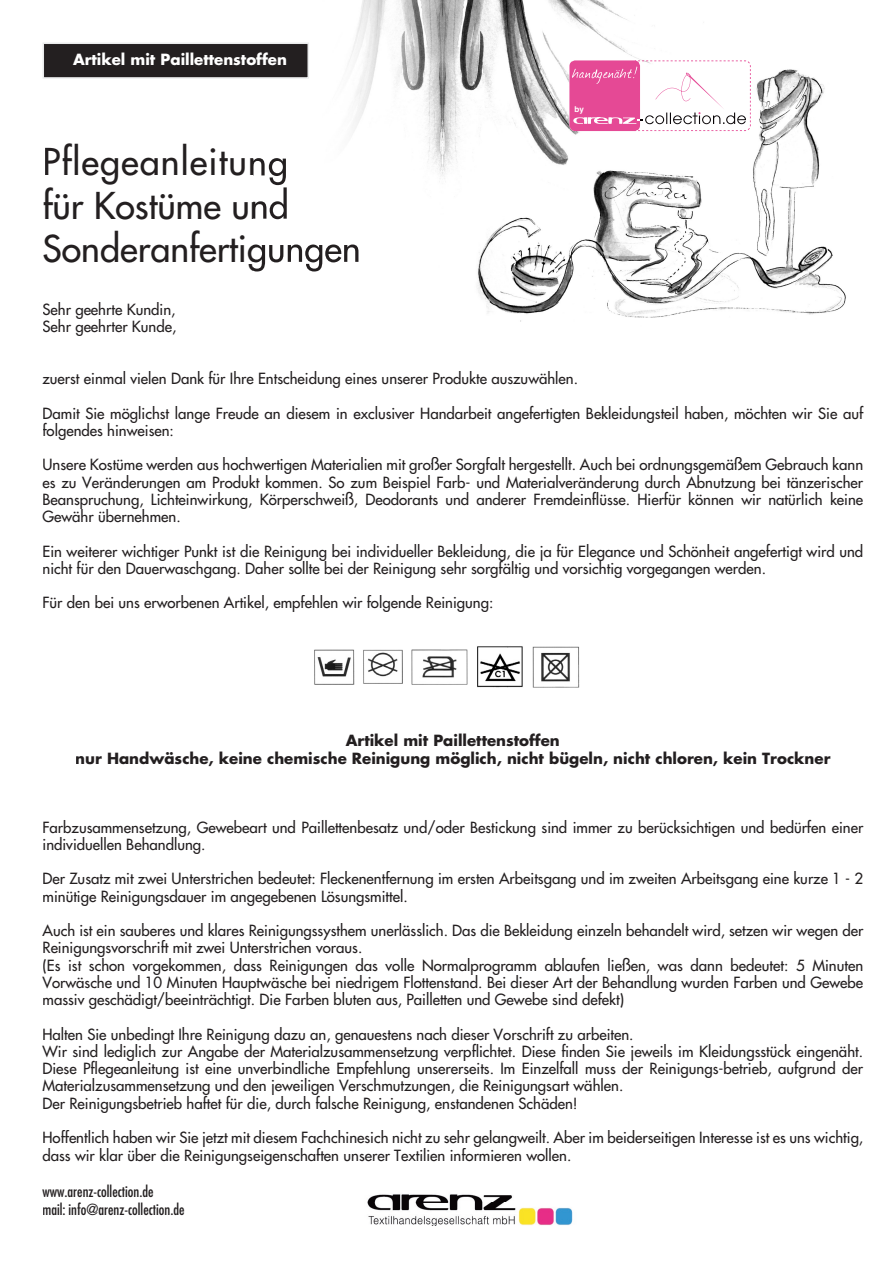
<style>
.page{position:relative;width:893px;height:1263px;background:#fff}
.page>*{position:absolute;margin:0;border:0;box-sizing:border-box;transform-origin:0 0}
.t1{font:36px/43.2px "Futura";color:#231f20}
.t2{font:15px/17.2px "Futura";color:#231f20}
.t3{font:700 15px/17.2px "Futura";color:#231f20;text-align:center}
.t4{font:condensed 15px/18px "Futura";color:#231f20}
.t5{font:700 15px "Futura";color:#fff}
</style>
<div class="page">
<img style="left:254px;top:0;width:592px;height:322px">
<img style="left:254px;top:144px;width:32px;height:41px">
<img style="left:254px;top:187px;width:33px;height:32px">
<img style="left:254px;top:230px;width:104px;height:41px">
<img style="left:367px;top:1194px;width:206px;height:32px">
<img style="left:363px;top:649px;width:40px;height:35px">
<img style="left:412px;top:649px;width:55px;height:35px">
<img style="left:532px;top:646px;width:47px;height:41px">
<img style="left:477px;top:646px;width:46px;height:42px">
<img style="left:314px;top:649px;width:40px;height:35px">
<div style="left:43px;top:43px;width:211px;height:35px;background:#231f20"></div>
<div style="left:254px;top:44px;width:53px;height:33px;background:#231f20"></div>
<hr style="left:43px;top:43px;width:1px;height:35px;background:#eaebec">
<hr style="left:43px;top:77px;width:265px;height:2px;background:#eaebec">
<hr style="left:307px;top:43px;width:2px;height:35px;background:#eaebec">
<hr style="left:43px;top:43px;width:265px;height:1px;background:#eaebec">
<svg style="left:569px;top:60px;width:182px;height:71px"></svg>
<p class="t5" style="left:73px;top:49px;width:215px">Artikel mit Paillettenstoffen</p>
<h1 class="t1" style="left:43px;top:140px;width:320px">Pflegeanleitung<br>für Kostüme und<br>Sonderanfertigungen</h1>
<p class="t2" style="left:43px;top:301px;width:135px">Sehr geehrte Kundin,<br>Sehr geehrter Kunde,</p>
<p class="t2" style="left:43px;top:370px;width:537px">zuerst einmal vielen Dank für Ihre Entscheidung eines unserer Produkte auszuwählen.</p>
<p class="t2" style="left:43px;top:404px;width:822px">Damit Sie möglichst lange Freude an diesem in exclusiver Handarbeit angefertigten Bekleidungsteil haben, möchten wir Sie auf folgendes hinweisen:</p>
<p class="t2" style="left:43px;top:456px;width:822px;text-align:justify">Unsere Kostüme werden aus hochwertigen Materialien mit großer Sorgfalt hergestellt. Auch bei ordnungsgemäßem Gebrauch kann es zu Veränderungen am Produkt kommen. So zum Beispiel Farb- und Materialveränderung durch Abnutzung bei tänzerischer Beanspruchung, Lichteinwirkung, Körperschweiß, Deodorants und anderer Fremdeinflüsse. Hierfür können wir natürlich keine Gewähr übernehmen.</p>
<p class="t2" style="left:43px;top:542px;width:822px">Ein weiterer wichtiger Punkt ist die Reinigung bei individueller Bekleidung, die ja für Elegance und Schönheit angefertigt wird und nicht für den Dauerwaschgang. Daher sollte bei der Reinigung sehr sorgfältig und vorsichtig vorgegangen werden.</p>
<p class="t2" style="left:43px;top:594px;width:452px">Für den bei uns erworbenen Artikel, empfehlen wir folgende Reinigung:</p>
<p class="t3" style="left:75px;top:732px;width:757px">Artikel mit Paillettenstoffen<br>nur Handwäsche, keine chemische Reinigung möglich, nicht bügeln, nicht chloren, kein Trockner</p>
<p class="t2" style="left:43px;top:818px;width:822px">Farbzusammensetzung, Gewebeart und Paillettenbesatz und/oder Bestickung sind immer zu berücksichtigen und bedürfen einer individuellen Behandlung.</p>
<p class="t2" style="left:43px;top:870px;width:822px">Der Zusatz mit zwei Unterstrichen bedeutet: Fleckenentfernung im ersten Arbeitsgang und im zweiten Arbeitsgang eine kurze 1 - 2 minütige Reinigungsdauer im angegebenen Lösungsmittel.</p>
<p class="t2" style="left:43px;top:922px;width:822px">Auch ist ein sauberes und klares Reinigungssysthem unerlässlich. Das die Bekleidung einzeln behandelt wird, setzen wir wegen der Reinigungsvorschrift mit zwei Unterstrichen voraus.<br>(Es ist schon vorgekommen, dass Reinigungen das volle Normalprogramm ablaufen ließen, was dann bedeutet: 5 Minuten Vorwäsche und 10 Minuten Hauptwäsche bei niedrigem Flottenstand. Bei dieser Art der Behandlung wurden Farben und Gewebe massiv geschädigt/beeinträchtigt. Die Farben bluten aus, Pailletten und Gewebe sind defekt)</p>
<p class="t2" style="left:43px;top:1025px;width:822px">Halten Sie unbedingt Ihre Reinigung dazu an, genauestens nach dieser Vorschrift zu arbeiten.<br>Wir sind lediglich zur Angabe der Materialzusammensetzung verpflichtet. Diese finden Sie jeweils im Kleidungsstück eingenäht.<br>Diese Pflegeanleitung ist eine unverbindliche Empfehlung unsererseits. Im Einzelfall muss der Reinigungs-betrieb, aufgrund der Materialzusammensetzung und den jeweiligen Verschmutzungen, die Reinigungsart wählen.<br>Der Reinigungsbetrieb haftet für die, durch falsche Reinigung, enstandenen Schäden!</p>
<p class="t2" style="left:43px;top:1128px;width:822px;line-height:18px">Hoffentlich haben wir Sie jetzt mit diesem Fachchinesich nicht zu sehr gelangweilt. Aber im beiderseitigen Interesse ist es uns wichtig, dass wir klar über die Reinigungseigenschaften unserer Textilien informieren wollen.</p>
<p class="t4" style="left:43px;top:1182px;width:144px">www.arenz-collection.de<br>mail: info@arenz-collection.de</p>
</div>
